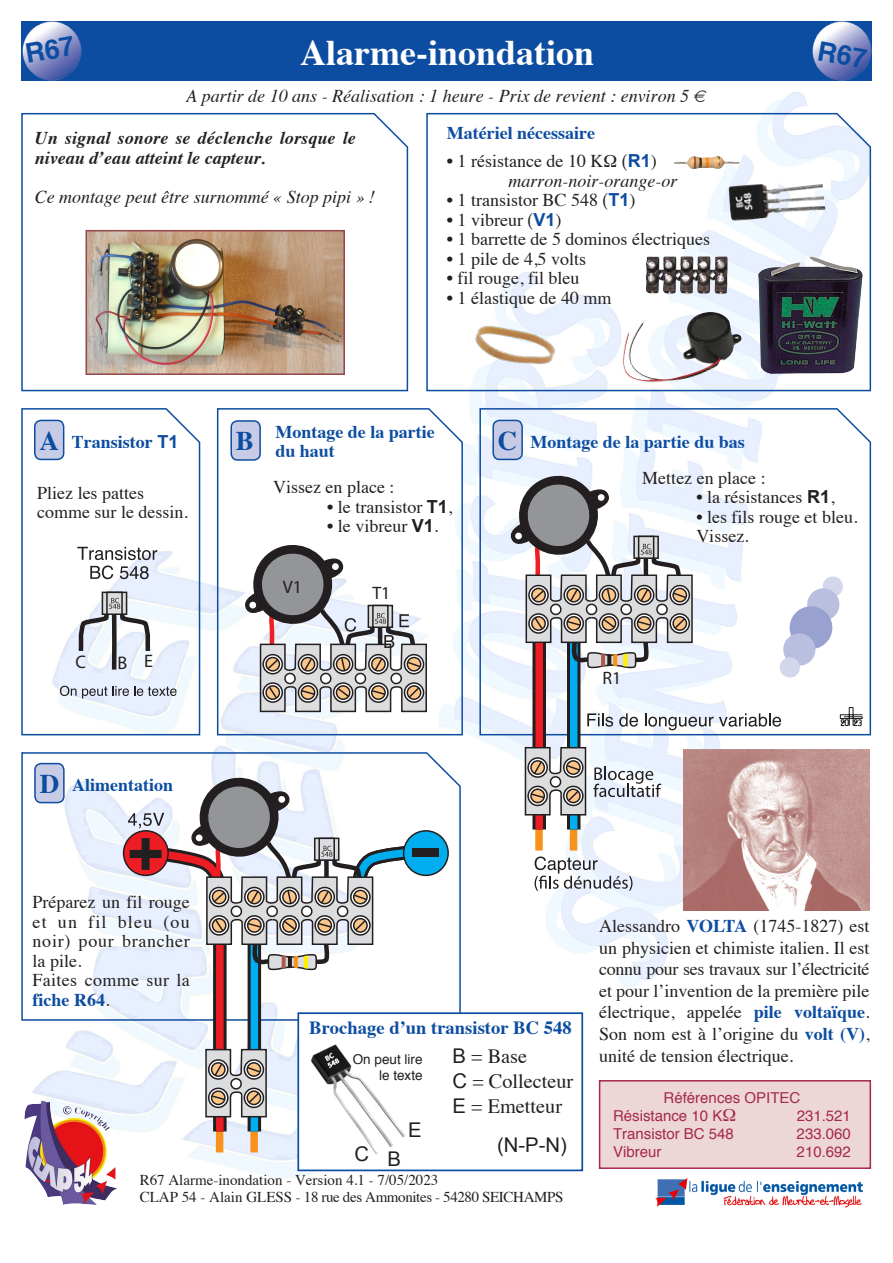
<style>
.page{position:relative;width:893px;height:1263px;background:#fff}
.page>*{position:absolute;margin:0;border:0;box-sizing:border-box;transform-origin:0 0}
.Normal_e{font:700 36px "Times";color:#fff}
.Normal_e-2{font:700 27px "Times";color:#0d4da1}
.Normal_e-3{font:20.25px "Times";color:#231f20}
.t1{font:20.25px "Arial";color:#231f20}
.Normal_e-4{font:700 18.6px "Times";color:#0d4da1}
.t2{font:18.3px "Myriad Pro";color:#231f20}
.Normal_e-5{font:18px/21.6px "Times";color:#231f20;text-align:justify}
.Normal_e-6{font:italic 18px "Times";color:#231f20}
.Normal_e-7{font:700 18px "Times";color:#0d4da1}
.Normal_e-8{font:italic 700 18px/19.5px "Times";letter-spacing:.01em;color:#231f20}
.Normal_e-9{font:18px/19.5px "Times";letter-spacing:.02em;color:#231f20}
.t3{font:18px "Myriad Pro";color:#231f20}
.Normal_e-10{font:700 18px "Arial";color:#0d4da1}
.Normal_e-11{font:15px "Helvetica";color:#a5294d}
.Normal_e-12{font:15px "Times";letter-spacing:-.025em;color:#231f20}
.Normal_e-13{font:15px "Times";color:#231f20}
.Normal_e-14{font:13.5px "Helvetica";color:#231f20}
.s1{font-family:"Times";font-weight:400;color:#231f20}
.s2{font-family:"Arial";font-weight:700;color:#0d4da1}
.s3{font-family:"Arial"}
.s4{font-family:"Arial";font-weight:700}
.s5{font-size:18.15px}
.s6{font-weight:700;color:#0d4da1}
</style>
<div class="page">
<img style="left:32px;top:92px;width:840px;height:1095px">
<div style="left:21px;top:21px;width:851px;height:60px;background:#0d4da1"></div>
<img style="left:22px;top:22px;width:59px;height:58px">
<img style="left:812px;top:22px;width:59px;height:58px">
<img style="left:653px;top:1177px;width:209px;height:30px">
<div style="left:599px;top:1080px;width:272px;height:89px;background:#edd7d6;border:2px solid #a5294d"></div>
<img style="left:24px;top:1101px;width:93px;height:104px">
<svg style="left:479px;top:407px;width:393px;height:329px"></svg>
<div style="left:493px;top:420px;width:29px;height:39px;background:#c7cbe6;border-radius:6px"></div>
<div style="left:492px;top:420px;width:31px;height:40px;border:2px solid #0d4da1;border-radius:6px"></div>
<svg style="left:21px;top:407px;width:180px;height:329px"></svg>
<svg style="left:216px;top:407px;width:248px;height:329px"></svg>
<div style="left:102px;top:592px;width:25px;height:23px;background:#dcdddf;border:2px solid #231f20"></div>
<div style="left:106px;top:592px;width:17px;height:23px;background:#dcdddf;border:2px solid #231f20"></div>
<svg style="left:60px;top:686px;width:117px;height:12px"></svg>
<svg style="left:77px;top:547px;width:80px;height:32px"></svg>
<svg style="left:76px;top:598px;width:77px;height:76px"></svg>
<div style="left:231px;top:421px;width:29px;height:39px;background:#c7cbe6;border-radius:6px"></div>
<div style="left:230px;top:420px;width:31px;height:41px;border:2px solid #0d4da1;border-radius:6px"></div>
<svg style="left:240px;top:540px;width:188px;height:176px"></svg>
<svg style="left:567px;top:730px;width:13px;height:16px"></svg>
<div style="left:570px;top:642px;width:7px;height:187px;background:#00aeef"></div>
<div style="left:532px;top:642px;width:14px;height:187px;background:#231f20"></div>
<div style="left:535px;top:642px;width:8px;height:187px;background:#ee1d23"></div>
<svg style="left:524px;top:746px;width:137px;height:145px"></svg>
<svg style="left:21px;top:751px;width:441px;height:270px"></svg>
<div style="left:35px;top:764px;width:29px;height:39px;background:#c7cbe6;border-radius:6px"></div>
<div style="left:34px;top:763px;width:31px;height:40px;border:2px solid #0d4da1;border-radius:6px"></div>
<svg style="left:248px;top:1025px;width:13px;height:23px"></svg>
<div style="left:251px;top:944px;width:7px;height:187px;background:#00aeef"></div>
<div style="left:213px;top:944px;width:14px;height:187px;background:#231f20"></div>
<div style="left:216px;top:944px;width:8px;height:187px;background:#ee1d23"></div>
<svg style="left:124px;top:831px;width:44px;height:44px"></svg>
<div style="left:123px;top:830px;width:46px;height:46px;border:2px solid #231f20;border-radius:50%"></div>
<svg style="left:205px;top:1048px;width:63px;height:121px"></svg>
<div style="left:404px;top:831px;width:44px;height:44px;background:#00aeef;border-radius:50%"></div>
<div style="left:403px;top:830px;width:46px;height:46px;border:2px solid #231f20;border-radius:50%"></div>
<div style="left:412px;top:848px;width:27px;height:9px;background:#231f20"></div>
<svg style="left:128px;top:773px;width:293px;height:252px"></svg>
<svg style="left:426px;top:112px;width:446px;height:280px"></svg>
<img style="left:21px;top:112px;width:388px;height:280px">
<div style="left:297px;top:1012px;width:286px;height:159px;background:#fff;border:2px solid #0d4da1"></div>
<img style="left:311px;top:1044px;width:94px;height:110px">
<img style="left:684px;top:749px;width:185px;height:161px">
<svg style="left:506px;top:471px;width:357px;height:259px"></svg>
<svg style="left:604px;top:155px;width:12px;height:12px"></svg>
<svg style="left:623px;top:154px;width:4px;height:17px"></svg>
<svg style="left:603px;top:193px;width:5px;height:17px"></svg>
<svg style="left:528px;top:213px;width:5px;height:16px"></svg>
<svg style="left:26px;top:36px;width:49px;height:27px"></svg>
<svg style="left:818px;top:41px;width:50px;height:27px"></svg>
<p class="Normal_e" style="left:300px;top:19px;width:296px">Alarme-inondation</p>
<p class="Normal_e-6" style="left:186px;top:80px;width:522px">A partir de 10 ans - Réalisation : 1 heure - Prix de revient : environ 5 €</p>
<p class="Normal_e-7" style="left:447px;top:116px;width:150px">Matériel nécessaire</p>
<p class="Normal_e-5" style="left:447px;top:149px;width:158px">• 1 résistance de 10 K</p>
<p class="Normal_e-10" style="left:628px;top:149px;width:31px">R1<span class="s1">)</span></p>
<p class="Normal_e-6" style="left:508px;top:165px;width:170px">marron-noir-orange-or</p>
<p class="Normal_e-5" style="left:447px;top:188px;width:190px">• 1 transistor BC 548 <span class="s2">T1</span>)</p>
<p class="Normal_e-5" style="left:447px;top:208px;width:116px">• 1 vibreur <span class="s2">V1</span>)</p>
<p class="Normal_e-5" style="left:447px;top:227px;width:265px">• 1 barrette de 5 dominos électriques</p>
<p class="Normal_e-5" style="left:447px;top:247px;width:141px">• 1 pile de 4,5 volts</p>
<p class="Normal_e-5" style="left:447px;top:266px;width:134px">• fil rouge, fil bleu</p>
<p class="Normal_e-5" style="left:447px;top:286px;width:166px">• 1 élastique de 40 mm</p>
<p class="Normal_e-8" style="left:35px;top:127px;width:323px">Un signal sonore se déclenche lorsque le niveau d’eau atteint le capteur.</p>
<p class="Normal_e-6" style="left:35px;top:181px;width:342px">Ce montage peut être surnommé « Stop pipi » !</p>
<p class="Normal_e-7" style="left:275px;top:414px;width:161px">Montage de la partie</p>
<p class="Normal_e-2" style="left:39px;top:415px;width:21px">A</p>
<p class="Normal_e-7" style="left:72px;top:424px;width:108px">Transistor <span class="s3">T1</span></p>
<p class="Normal_e-2" style="left:498px;top:415px;width:21px">C</p>
<p class="Normal_e-7" style="left:530px;top:424px;width:216px">Montage de la partie du bas</p>
<p class="Normal_e-5" style="left:273px;top:475px;width:123px">Vissez en place :</p>
<p class="Normal_e-5" style="left:327px;top:495px;width:127px">• le transistor <span class="s4">T1</span>,</p>
<p class="Normal_e-5" style="left:327px;top:514px;width:113px">• le vibreur <span class="s4">V1</span>.</p>
<p class="Normal_e-2" style="left:236px;top:415px;width:20px">B</p>
<p class="Normal_e-7" style="left:275px;top:434px;width:61px">du haut</p>
<p class="Normal_e-5" style="left:642px;top:465px;width:125px">Mettez en place :</p>
<p class="Normal_e-5" style="left:696px;top:485px;width:140px">• la résistances <span class="s4">R1</span>,</p>
<p class="Normal_e-5" style="left:696px;top:504px;width:163px">• les fils rouge et bleu.</p>
<p class="Normal_e-5" style="left:696px;top:524px;width:54px">Vissez.</p>
<p class="Normal_e-5" style="left:37px;top:480px;width:108px">Pliez les pattes</p>
<p class="Normal_e-5" style="left:37px;top:500px;width:152px">comme sur le dessin.</p>
<p class="t2" style="left:75px;top:650px;width:12px">C</p>
<p class="t2" style="left:117px;top:651px;width:37px">B <span class="s5">E</span></p>
<p class="Normal_e-2" style="left:40px;top:758px;width:21px">D</p>
<p class="Normal_e-7" style="left:72px;top:767px;width:102px">Alimentation</p>
<p class="t3" style="left:283px;top:576px;width:21px">V1</p>
<p class="t3" style="left:372px;top:582px;width:20px">T1</p>
<p class="t3" style="left:603px;top:667px;width:20px">R1</p>
<p class="Normal_e-5" style="left:33px;top:891px;width:159px;line-height:19.5px">Préparez un fil rouge et un fil bleu (ou noir) pour brancher la pile.</p>
<p class="Normal_e-9" style="left:33px;top:969px;width:159px">Faites comme sur la <span class="s6">fiche R64</span>.</p>
<p class="Normal_e-4" style="left:309px;top:1010px;width:264px">Brochage d’un transistor BC 548</p>
<p class="Normal_e-14" style="left:353px;top:1049px;width:71px">On peut lire</p>
<p class="Normal_e-14" style="left:379px;top:1065px;width:45px">le texte</p>
<p class="t1" style="left:355px;top:1140px;width:16px">C</p>
<p class="t1" style="left:388px;top:1145px;width:15px">B</p>
<p class="t1" style="left:408px;top:1116px;width:15px">E</p>
<p class="Normal_e-3" style="left:453px;top:1037px;width:76px"><span class="s3">B</span> = Base</p>
<p class="Normal_e-3" style="left:453px;top:1062px;width:122px"><span class="s3">C</span> = Collecteur</p>
<p class="Normal_e-3" style="left:453px;top:1088px;width:111px"><span class="s3">E</span> = Emetteur</p>
<p class="t1" style="left:497px;top:1131px;width:71px">(N-P-N)</p>
<p class="Normal_e-13" style="left:140px;top:1166px;width:300px">R67 Alarme-inondation - Version 4.1 - 7/05/2023</p>
<p class="Normal_e-12" style="left:140px;top:1183px;width:425px">CLAP 54 - Alain GLESS - 18 rue des Ammonites - 54280 SEICHAMPS</p>
<p class="Normal_e-5" style="left:599px;top:914px;width:272px">Alessandro <span class="s6">VOLTA</span> (1745-1827) est un physicien et chimiste italien. Il est connu pour ses travaux sur l’électricité et pour l’invention de la première pile électrique, appelée <span class="s6">pile voltaïque</span>.<br>Son nom est à l’origine du <span class="s6">volt (V)</span>, unité de tension électrique.</p>
<p class="Normal_e-11" style="left:664px;top:1086px;width:138px">Références OPITEC</p>
<p class="Normal_e-11" style="left:613px;top:1104px;width:111px">Résistance 10 K</p>
<p class="Normal_e-11" style="left:797px;top:1104px;width:56px">231.521</p>
<p class="Normal_e-11" style="left:613px;top:1122px;width:122px">Transistor BC 548</p>
<p class="Normal_e-11" style="left:797px;top:1122px;width:56px">233.060</p>
<p class="Normal_e-11" style="left:613px;top:1140px;width:50px">Vibreur</p>
<p class="Normal_e-11" style="left:797px;top:1140px;width:56px">210.692</p>
</div>
